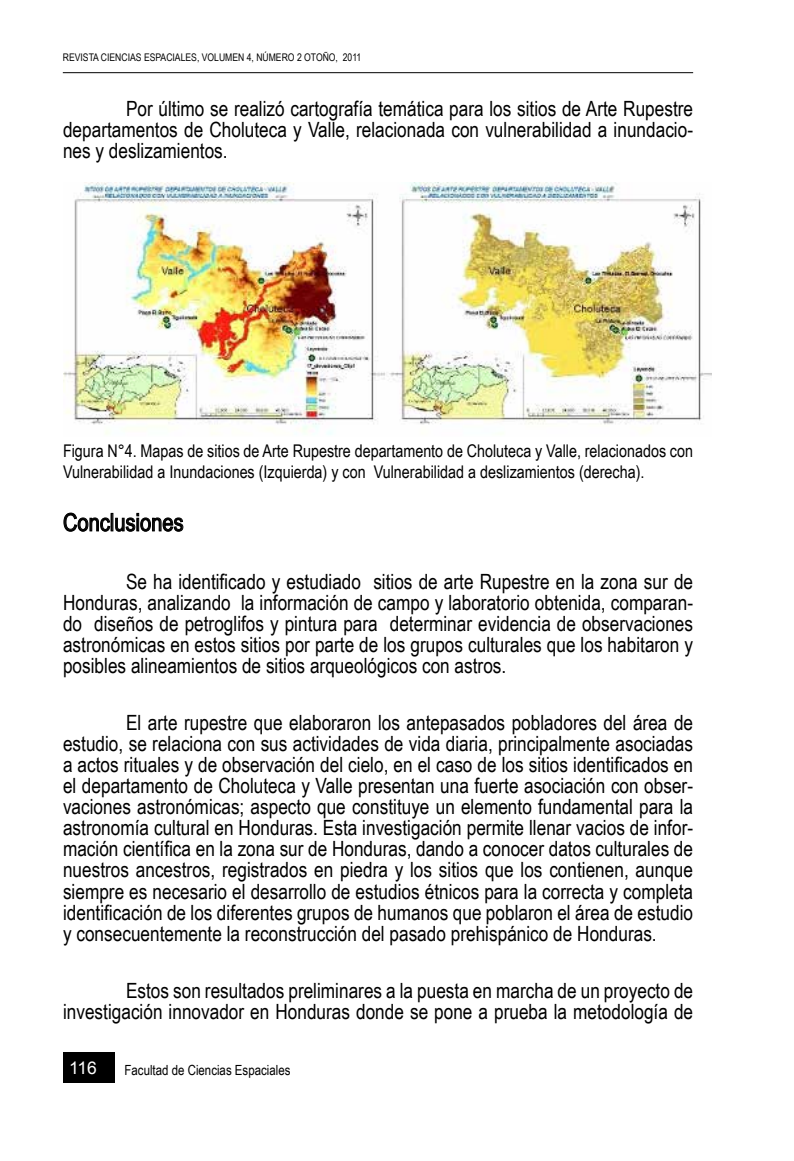
<style>
.page{position:relative;width:794px;height:1161px;background:#fff}
.page>*{position:absolute;margin:0;border:0;box-sizing:border-box;transform-origin:0 0}
.t1{font:24.5px "Arial Narrow";color:#000}
.t2{font:21px/21px "Arial Narrow";color:#000;text-align:justify}
.t3{font:17.5px/21px "Arial Narrow";color:#000}
.t4{font:17.5px "Arial";color:#fff}
.t5{font:14px "Arial Narrow";color:#000}
.t6{font:10.5px "Arial Narrow";color:#000}
</style>
<div class="page">
<div style="left:63px;top:1052px;width:52px;height:30px;background:#000"></div>
<hr style="left:63px;top:72px;width:630px;height:1px;background:#000">
<img style="left:63px;top:182px;width:648px;height:253px">
<svg style="left:63px;top:512px;width:120px;height:20px"></svg>
<p class="t6" style="left:63px;top:50px;width:300px">revista ciencias espaciales, volumen 4, número 2 Otoño, 2011</p>
<p class="t2" style="left:63px;top:97px;width:631px;text-indent:63px">Por último se realizó cartografía temática para los sitios de Arte Rupestre departamentos de Choluteca y Valle, relacionada con vulnerabilidad a inundacio&shy;nes y deslizamientos.</p>
<p class="t3" style="left:63px;top:439px;width:631px">Figura N°4. Mapas de sitios de Arte Rupestre departamento de Choluteca y Valle, relacionados con<br>Vulnerabilidad a Inundaciones (Izquierda) y con Vulnerabilidad a deslizamientos (derecha).</p>
<p class="t1" style="left:63px;top:504px;width:122px">Conclusiones</p>
<p class="t2" style="left:63px;top:570px;width:631px;text-indent:63px">Se ha identificado y estudiado sitios de arte Rupestre en la zona sur de Honduras, analizando la información de campo y laboratorio obtenida, comparan&shy;do diseños de petroglifos y pintura para determinar evidencia de observaciones astronómicas en estos sitios por parte de los grupos culturales que los habitaron y posibles alineamientos de sitios arqueológicos con astros.</p>
<p class="t2" style="left:63px;top:712px;width:631px;text-indent:63px">El arte rupestre que elaboraron los antepasados pobladores del área de estudio, se relaciona con sus actividades de vida diaria, principalmente asociadas a actos rituales y de observación del cielo, en el caso de los sitios identificados en el departamento de Choluteca y Valle presentan una fuerte asociación con obser&shy;vaciones astronómicas; aspecto que constituye un elemento fundamental para la astronomía cultural en Honduras. Esta investigación permite llenar vacios de infor&shy;mación científica en la zona sur de Honduras, dando a conocer datos culturales de nuestros ancestros, registrados en piedra y los sitios que los contienen, aunque siempre es necesario el desarrollo de estudios étnicos para la correcta y completa identificación de los diferentes grupos de humanos que poblaron el área de estudio y consecuentemente la reconstrucción del pasado prehispánico de Honduras.</p>
<p class="t2" style="left:63px;top:979px;width:631px;text-align:right">Estos son resultados preliminares a la puesta en marcha de un proyecto de investigación innovador en Honduras donde se pone a prueba la metodología de</p>
<p class="t4" style="left:69px;top:1056px;width:29px">116</p>
<p class="t5" style="left:124px;top:1060px;width:167px">Facultad de Ciencias Espaciales</p>
</div>
